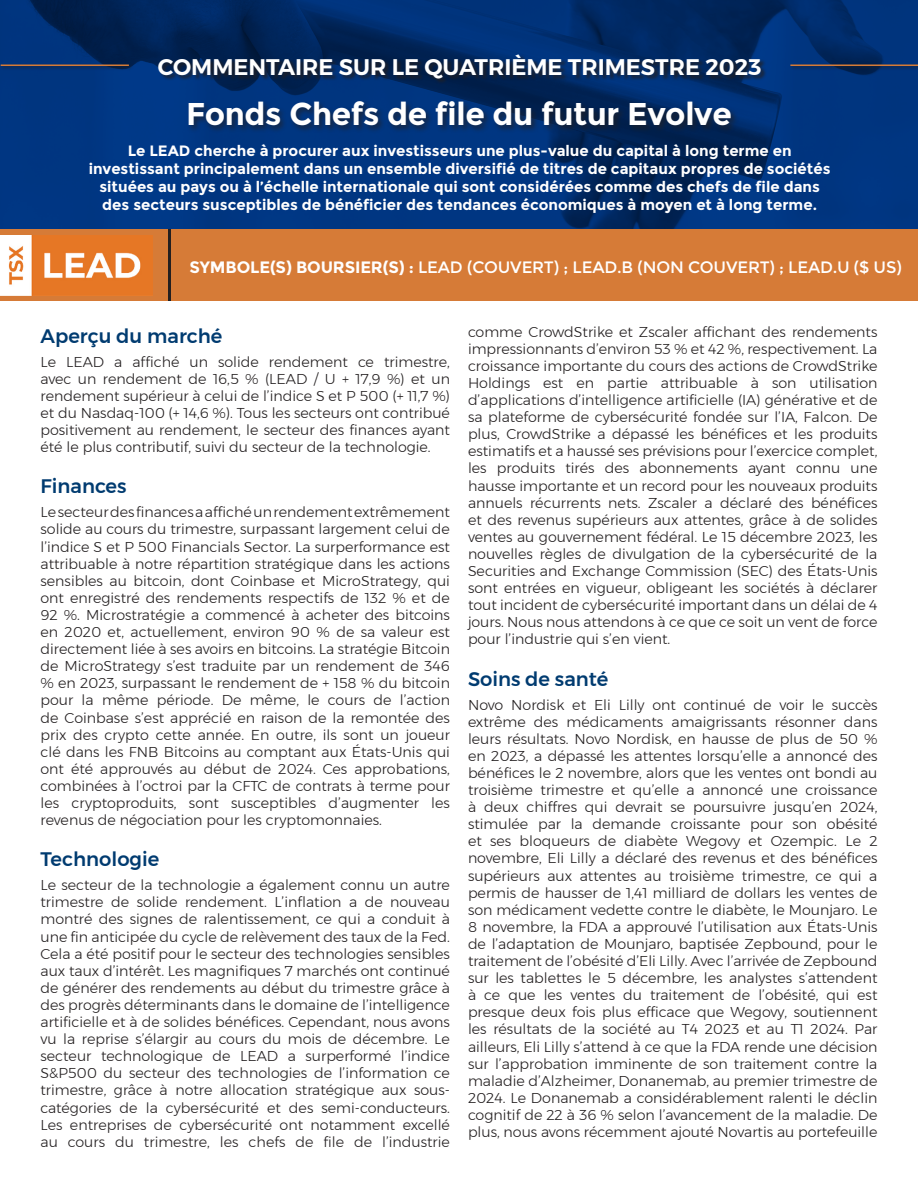
<style>
.page{position:relative;width:918px;height:1188px;background:#fff}
.page>*{position:absolute;margin:0;border:0;box-sizing:border-box;transform-origin:0 0}
.t1{font:700 31.5px "Montserrat";letter-spacing:-.01em;color:#fff}
.t2{font:600 22.5px "Montserrat";color:#fff}
.subheader{font:500 19.5px "Montserrat";color:#003b70}
.t3{font:16.5px "Montserrat";letter-spacing:-.01em;color:#fff}
.t4{font:700 15px/18px "Montserrat";color:#fff;text-align:center}
.copy{font:300 14.25px/17.1px "Montserrat";color:#231f20;text-align:justify}
.s1{font-weight:700}
</style>
<div class="page">
<img style="left:0;top:0;width:918px;height:230px">
<div style="left:1px;top:230px;width:917px;height:71px;background:#d67b37"></div>
<div style="left:187px;top:100px;width:552px;height:34px;background:#231f20;opacity:.65"></div>
<div style="left:159px;top:54px;width:608px;height:31px;background:#231f20;opacity:.75"></div>
<div style="left:0;top:63px;width:134px;height:7px;background:#231f20;opacity:.75"></div>
<hr style="left:1px;top:64px;width:128px;height:2px;background:#d67b37">
<div style="left:789px;top:63px;width:129px;height:7px;background:#231f20;opacity:.75"></div>
<hr style="left:790px;top:65px;width:128px;height:1px;background:#d67b37">
<img style="left:1px;top:235px;width:151px;height:60px">
<hr style="left:168px;top:230px;width:3px;height:71px;background:#231f20">
<h2 class="t2" style="left:158px;top:49px;width:605px">COMMENTAIRE SUR LE QUATRIÈME TRIMESTRE 2023</h2>
<h1 class="t1" style="left:186px;top:95px;width:547px">Fonds Chefs de file du futur Evolve</h1>
<p class="t4" style="left:89px;top:142px;width:743px">Le LEAD cherche à procurer aux investisseurs une plus-value du capital à long terme en investissant principalement dans un ensemble diversifié de titres de capitaux propres de sociétés situées au pays ou à l’échelle internationale qui sont considérées comme des chefs de file dans des secteurs susceptibles de bénéficier des tendances économiques à moyen et à long terme.</p>
<p class="t3" style="left:190px;top:258px;width:714px"><span class="s1">SYMBOLE(S) BOURSIER(S) :</span> LEAD (COUVERT) ; LEAD.B (NON COUVERT) ; LEAD.U ($ US)</p>
<p class="subheader" style="left:40px;top:321px;width:184px">Aperçu du marché</p>
<p class="copy" style="left:40px;top:353px;width:411px">Le LEAD a affiché un solide rendement ce trimestre, avec un rendement de 16,5 % (LEAD / U + 17,9 %) et un rendement supérieur à celui de l’indice S et P 500 (+ 11,7 %) et du Nasdaq-100 (+ 14,6 %). Tous les secteurs ont contribué positivement au rendement, le secteur des finances ayant été le plus contributif, suivi du secteur de la technologie.</p>
<p class="subheader" style="left:40px;top:471px;width:88px">Finances</p>
<p class="copy" style="left:40px;top:504px;width:411px">Le secteur des finances a affiché un rendement extrêmement solide au cours du trimestre, surpassant largement celui de l’indice S et P 500 Financials Sector. La surperformance est attribuable à notre répartition stratégique dans les actions sensibles au bitcoin, dont Coinbase et MicroStrategy, qui ont enregistré des rendements respectifs de 132 % et de 92 %. Microstratégie a commencé à acheter des bitcoins en 2020 et, actuellement, environ 90 % de sa valeur est directement liée à ses avoirs en bitcoins. La stratégie Bitcoin de MicroStrategy s’est traduite par un rendement de 346 % en 2023, surpassant le rendement de + 158 % du bitcoin pour la même période. De même, le cours de l’action de Coinbase s’est apprécié en raison de la remontée des prix des crypto cette année. En outre, ils sont un joueur clé dans les FNB Bitcoins au comptant aux États-Unis qui ont été approuvés au début de 2024. Ces approbations, combinées à l’octroi par la CFTC de contrats à terme pour les cryptoproduits, sont susceptibles d’augmenter les revenus de négociation pour les cryptomonnaies.</p>
<p class="subheader" style="left:40px;top:844px;width:120px">Technologie</p>
<p class="copy" style="left:40px;top:876px;width:411px">Le secteur de la technologie a également connu un autre trimestre de solide rendement. L’inflation a de nouveau montré des signes de ralentissement, ce qui a conduit à une fin anticipée du cycle de relèvement des taux de la Fed.<br>Cela a été positif pour le secteur des technologies sensibles aux taux d’intérêt. Les magnifiques 7 marchés ont continué de générer des rendements au début du trimestre grâce à des progrès déterminants dans le domaine de l’intelligence artificielle et à de solides bénéfices. Cependant, nous avons vu la reprise s’élargir au cours du mois de décembre. Le secteur technologique de LEAD a surperformé l’indice S&amp;P500 du secteur des technologies de l’information ce trimestre, grâce à notre allocation stratégique aux sous&shy;catégories de la cybersécurité et des semi-conducteurs.<br>Les entreprises de cybersécurité ont notamment excellé au cours du trimestre, les chefs de file de l’industrie</p>
<p class="copy" style="left:468px;top:323px;width:411px">comme CrowdStrike et Zscaler affichant des rendements impressionnants d’environ 53 % et 42 %, respectivement. La croissance importante du cours des actions de CrowdStrike Holdings est en partie attribuable à son utilisation d’applications d’intelligence artificielle (IA) générative et de sa plateforme de cybersécurité fondée sur l’IA, Falcon. De plus, CrowdStrike a dépassé les bénéfices et les produits estimatifs et a haussé ses prévisions pour l’exercice complet, les produits tirés des abonnements ayant connu une hausse importante et un record pour les nouveaux produits annuels récurrents nets. Zscaler a déclaré des bénéfices et des revenus supérieurs aux attentes, grâce à de solides ventes au gouvernement fédéral. Le 15 décembre 2023, les nouvelles règles de divulgation de la cybersécurité de la Securities and Exchange Commission (SEC) des États-Unis sont entrées en vigueur, obligeant les sociétés à déclarer tout incident de cybersécurité important dans un délai de 4 jours. Nous nous attendons à ce que ce soit un vent de force pour l’industrie qui s’en vient.</p>
<p class="subheader" style="left:468px;top:664px;width:142px">Soins de santé</p>
<p class="copy" style="left:468px;top:696px;width:411px">Novo Nordisk et Eli Lilly ont continué de voir le succès extrême des médicaments amaigrissants résonner dans leurs résultats. Novo Nordisk, en hausse de plus de 50 % en 2023, a dépassé les attentes lorsqu’elle a annoncé des bénéfices le 2 novembre, alors que les ventes ont bondi au troisième trimestre et qu’elle a annoncé une croissance à deux chiffres qui devrait se poursuivre jusqu’en 2024, stimulée par la demande croissante pour son obésité et ses bloqueurs de diabète Wegovy et Ozempic. Le 2 novembre, Eli Lilly a déclaré des revenus et des bénéfices supérieurs aux attentes au troisième trimestre, ce qui a permis de hausser de 1,41 milliard de dollars les ventes de son médicament vedette contre le diabète, le Mounjaro. Le 8 novembre, la FDA a approuvé l’utilisation aux États-Unis de l’adaptation de Mounjaro, baptisée Zepbound, pour le traitement de l’obésité d’Eli Lilly. Avec l’arrivée de Zepbound sur les tablettes le 5 décembre, les analystes s’attendent à ce que les ventes du traitement de l’obésité, qui est presque deux fois plus efficace que Wegovy, soutiennent les résultats de la société au T4 2023 et au T1 2024. Par ailleurs, Eli Lilly s’attend à ce que la FDA rende une décision sur l’approbation imminente de son traitement contre la maladie d’Alzheimer, Donanemab, au premier trimestre de 2024. Le Donanemab a considérablement ralenti le déclin cognitif de 22 à 36 % selon l’avancement de la maladie. De plus, nous avons récemment ajouté Novartis au portefeuille</p>
</div>
